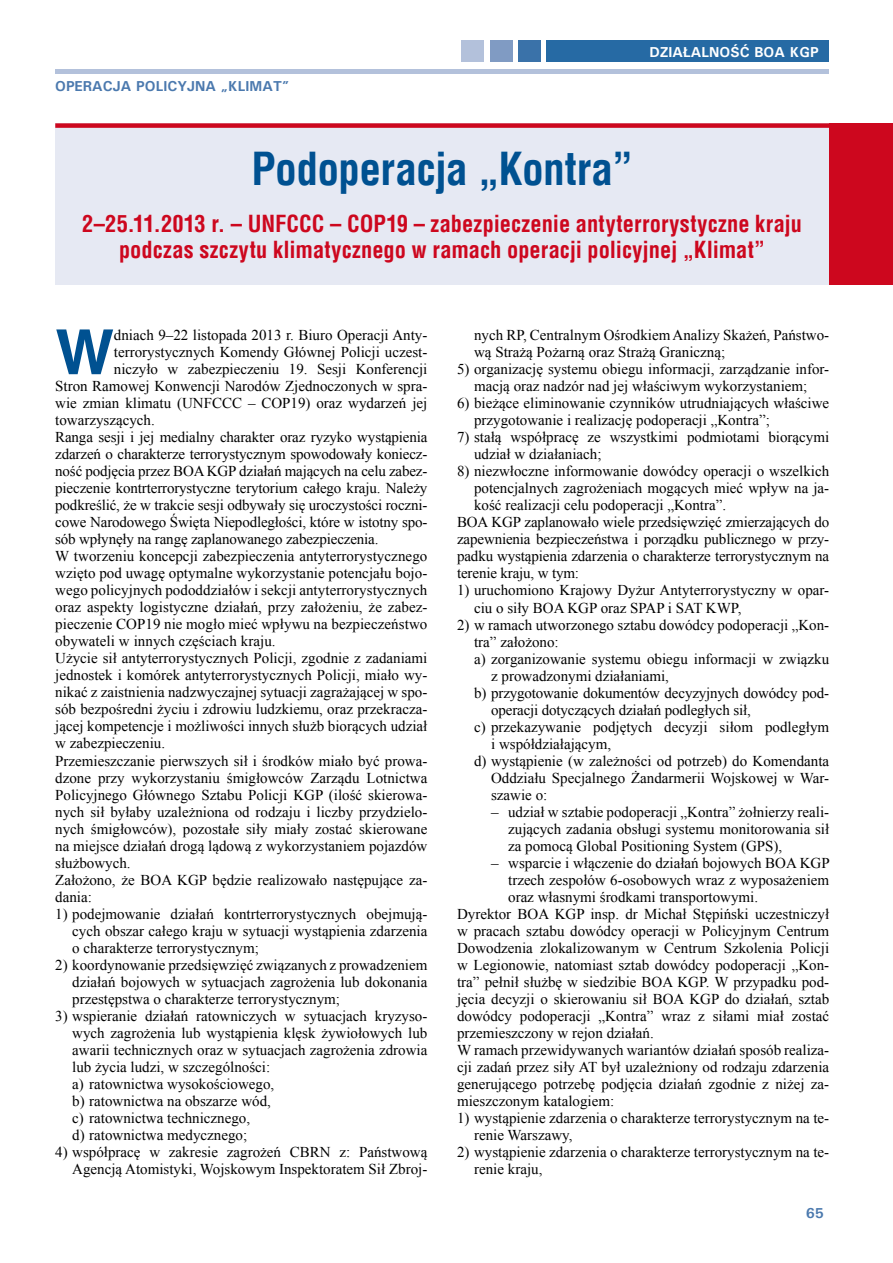
<style>
.page{position:relative;width:893px;height:1263px;background:#fff}
.page>*{position:absolute;margin:0;border:0;box-sizing:border-box;transform-origin:0 0}
.t1{font:700 62.25px "Switzerland";color:#005191}
.t2{font:700 43.5px "Switzerland Condensed";letter-spacing:-.015em;color:#005191}
.t3{font:700 22.5px/25.5px "Switzerland Condensed";color:#cd071e;text-align:center}
.t4{font:15px/17px "Times New Roman";color:#000}
.t5{font:700 14.4px "Univers";color:#4b79ae}
.t6{font:700 14.4px "Univers";color:#fff}
</style>
<div class="page">
<hr style="left:55px;top:70px;width:774px;height:4px;background:#b3c1db">
<div style="left:546px;top:41px;width:283px;height:21px;background:#266aa4"></div>
<div style="left:518px;top:41px;width:23px;height:21px;background:#3a72a9"></div>
<div style="left:490px;top:41px;width:23px;height:21px;background:#809bc3"></div>
<div style="left:461px;top:41px;width:23px;height:21px;background:#b3c1db"></div>
<div style="left:55px;top:123px;width:831px;height:162px;background:#e6e9f3"></div>
<div style="left:829px;top:123px;width:64px;height:162px;background:#cd071e"></div>
<div style="left:55px;top:123px;width:838px;height:5px;background:#cd071e"></div>
<p class="t5" style="left:55px;top:77px;width:90px">OPERACJA POLI</p>
<p class="t5" style="left:167px;top:77px;width:123px">CYJNA „KLI MAT”</p>
<p class="t6" style="left:649px;top:43px;width:171px">DZIAŁALNOŚĆ BOA KGP</p>
<h2 class="t2" style="left:251px;top:144px;width:383px">Podoperacja „Kontra”</h2>
<h3 class="t3" style="left:82px;top:211px;width:721px">2–25.11.2013 r. – UNFCCC – COP19 – zabezpieczenie antyterrorystyczne kraju podczas szczytu klimatycznego w ramach operacji policyjnej „Klimat”</h3>
<h1 class="t1" style="left:55px;top:315px;width:60px">W</h1>
<p class="t4" style="left:114px;top:326px;width:315px">dniach 9–22 listopada 2013 r. Biuro Operacji Anty-</p>
<p class="t4" style="left:114px;top:343px;width:315px">terrorystycznych Komendy Głównej Policji uczest-</p>
<p class="t4" style="left:114px;top:360px;width:315px">niczyło w zabezpieczeniu 19. Sesji Konferencji</p>
<p class="t4" style="left:55px;top:377px;width:374px">Stron Ramowej Konwencji Narodów Zjednoczonych w spra-</p>
<p class="t4" style="left:55px;top:394px;width:374px">wie zmian klimatu (UNFCCC – COP19) oraz wydarzeń jej</p>
<p class="t4" style="left:55px;top:411px;width:101px">towarzyszących.</p>
<p class="t4" style="left:55px;top:428px;width:374px">Ranga sesji i jej medialny charakter oraz ryzyko wystąpienia</p>
<p class="t4" style="left:55px;top:446px;width:374px">zdarzeń o charakterze terrorystycznym spowodowały koniecz-</p>
<p class="t4" style="left:55px;top:463px;width:374px">ność podjęcia przez BOA KGP działań mających na celu zabez-</p>
<p class="t4" style="left:55px;top:480px;width:374px">pieczenie kontrterrorystyczne terytorium całego kraju. Należy</p>
<p class="t4" style="left:55px;top:497px;width:374px">podkreślić, że w trakcie sesji odbywały się uroczystości roczni-</p>
<p class="t4" style="left:55px;top:514px;width:374px">cowe Narodowego Święta Niepodległości, które w istotny spo-</p>
<p class="t4" style="left:55px;top:531px;width:325px">sób wpłynęły na rangę zaplanowanego zabezpieczenia.</p>
<p class="t4" style="left:55px;top:548px;width:374px">W tworzeniu koncepcji zabezpieczenia antyterrorystycznego</p>
<p class="t4" style="left:55px;top:565px;width:374px">wzięto pod uwagę optymalne wykorzystanie potencjału bojo-</p>
<p class="t4" style="left:55px;top:582px;width:374px">wego policyjnych pododdziałów i sekcji antyterrorystycznych</p>
<p class="t4" style="left:55px;top:599px;width:374px">oraz aspekty logistyczne działań, przy założeniu, że zabez-</p>
<p class="t4" style="left:55px;top:616px;width:374px">pieczenie COP19 nie mogło mieć wpływu na bezpieczeństwo</p>
<p class="t4" style="left:55px;top:633px;width:222px">obywateli w innych częściach kraju.</p>
<p class="t4" style="left:55px;top:650px;width:374px">Użycie sił antyterrorystycznych Policji, zgodnie z zadaniami</p>
<p class="t4" style="left:55px;top:667px;width:374px">jednostek i komórek antyterrorystycznych Policji, miało wy-</p>
<p class="t4" style="left:55px;top:684px;width:374px">nikać z zaistnienia nadzwyczajnej sytuacji zagrażającej w spo-</p>
<p class="t4" style="left:55px;top:701px;width:374px">sób bezpośredni życiu i zdrowiu ludzkiemu, oraz przekracza-</p>
<p class="t4" style="left:55px;top:718px;width:374px">jącej kompetencje i możliwości innych służb biorących udział</p>
<p class="t4" style="left:55px;top:735px;width:111px">w zabezpieczeniu.</p>
<p class="t4" style="left:55px;top:752px;width:374px">Przemieszczanie pierwszych sił i środków miało być prowa-</p>
<p class="t4" style="left:55px;top:769px;width:374px">dzone przy wykorzystaniu śmigłowców Zarządu Lotnictwa</p>
<p class="t4" style="left:55px;top:786px;width:374px">Policyjnego Głównego Sztabu Policji KGP (ilość skierowa-</p>
<p class="t4" style="left:55px;top:803px;width:374px">nych sił byłaby uzależniona od rodzaju i liczby przydzielo-</p>
<p class="t4" style="left:55px;top:820px;width:374px">nych śmigłowców), pozostałe siły miały zostać skierowane</p>
<p class="t4" style="left:55px;top:837px;width:374px">na miejsce działań drogą lądową z wykorzystaniem pojazdów</p>
<p class="t4" style="left:55px;top:854px;width:77px">służbowych.</p>
<p class="t4" style="left:55px;top:871px;width:374px">Założono, że BOA KGP będzie realizowało następujące za-</p>
<p class="t4" style="left:55px;top:888px;width:38px">dania:</p>
<p class="t4" style="left:72px;top:905px;width:357px;text-align:justify;text-indent:-17px">1) podejmowanie działań kontrterrorystycznych obejmują&shy;cych obszar całego kraju w sytuacji wystąpienia zdarzenia o charakterze terrorystycznym;</p>
<p class="t4" style="left:72px;top:956px;width:357px;text-align:justify;text-indent:-17px">2) koordynowanie przedsięwzięć związanych z prowadzeniem działań bojowych w sytuacjach zagrożenia lub dokonania przestępstwa o charakterze terrorystycznym;</p>
<p class="t4" style="left:72px;top:1007px;width:357px;text-indent:-17px">3) wspieranie działań ratowniczych w sytuacjach kryzyso&shy;wych zagrożenia lub wystąpienia klęsk żywiołowych lub awarii technicznych oraz w sytuacjach zagrożenia zdrowia lub życia ludzi, w szczególności:<br>a) ratownictwa wysokościowego,<br>b) ratownictwa na obszarze wód,<br>c) ratownictwa technicznego,<br>d) ratownictwa medycznego;</p>
<p class="t4" style="left:55px;top:1143px;width:374px;text-align:right">4) współpracę w zakresie zagrożeń CBRN z: Państwową<br>Agencją Atomistyki, Wojskowym Inspektoratem Sił Zbroj-</p>
<p class="t4" style="left:474px;top:327px;width:357px">nych RP, Centralnym Ośrodkiem Analizy Skażeń, Państwo&shy;wą Strażą Pożarną oraz Strażą Graniczną;</p>
<p class="t4" style="left:457px;top:361px;width:374px;text-align:center">5) organizację systemu obiegu informacji, zarządzanie infor&shy;macją oraz nadzór nad jej właściwym wykorzystaniem;</p>
<p class="t4" style="left:474px;top:395px;width:357px;text-indent:-17px">6) bieżące eliminowanie czynników utrudniających właściwe przygotowanie i realizację podoperacji „Kontra”;</p>
<p class="t4" style="left:474px;top:429px;width:357px;text-indent:-17px">7) stałą współpracę ze wszystkimi podmiotami biorącymi udział w działaniach;</p>
<p class="t4" style="left:457px;top:463px;width:374px">8) niezwłoczne informowanie dowódcy operacji o wszelkich</p>
<p class="t4" style="left:474px;top:480px;width:357px">potencjalnych zagrożeniach mogących mieć wpływ na ja-</p>
<p class="t4" style="left:474px;top:497px;width:254px">kość realizacji celu podoperacji „Kontra”.</p>
<p class="t4" style="left:457px;top:514px;width:374px">BOA KGP zaplanowało wiele przedsięwzięć zmierzających do</p>
<p class="t4" style="left:457px;top:531px;width:374px">zapewnienia bezpieczeństwa i porządku publicznego w przy-</p>
<p class="t4" style="left:457px;top:548px;width:374px">padku wystąpienia zdarzenia o charakterze terrorystycznym na</p>
<p class="t4" style="left:457px;top:565px;width:123px">terenie kraju, w tym:</p>
<p class="t4" style="left:474px;top:582px;width:357px;text-indent:-17px">1) uruchomiono Krajowy Dyżur Antyterrorystyczny w opar&shy;ciu o siły BOA KGP oraz SPAP i SAT KWP,</p>
<p class="t4" style="left:457px;top:616px;width:374px">2) w ramach utworzonego sztabu dowódcy podoperacji „Kon-</p>
<p class="t4" style="left:474px;top:633px;width:86px">tra” założono:</p>
<p class="t4" style="left:474px;top:650px;width:357px">a) zorganizowanie systemu obiegu informacji w związku</p>
<p class="t4" style="left:491px;top:667px;width:179px">z prowadzonymi działaniami,</p>
<p class="t4" style="left:474px;top:684px;width:357px">b) przygotowanie dokumentów decyzyjnych dowódcy pod-</p>
<p class="t4" style="left:491px;top:701px;width:261px">operacji dotyczących działań podległych sił,</p>
<p class="t4" style="left:474px;top:718px;width:357px">c) przekazywanie podjętych decyzji siłom podległym</p>
<p class="t4" style="left:491px;top:735px;width:121px">i współdziałającym,</p>
<p class="t4" style="left:474px;top:752px;width:357px">d) wystąpienie (w zależności od potrzeb) do Komendanta</p>
<p class="t4" style="left:491px;top:769px;width:340px">Oddziału Specjalnego Żandarmerii Wojskowej w War-</p>
<p class="t4" style="left:491px;top:786px;width:58px">szawie o:</p>
<p class="t4" style="left:508px;top:803px;width:323px;text-align:justify;text-indent:-17px">– udział w sztabie podoperacji „Kontra” żołnierzy reali&shy;zujących zadania obsługi systemu monitorowania sił za pomocą Global Positioning System (GPS),</p>
<p class="t4" style="left:491px;top:854px;width:340px">– wsparcie i włączenie do działań bojowych BOA KGP</p>
<p class="t4" style="left:508px;top:871px;width:323px">trzech zespołów 6-osobowych wraz z wyposażeniem</p>
<p class="t4" style="left:508px;top:888px;width:251px">oraz własnymi środkami transportowymi.</p>
<p class="t4" style="left:457px;top:905px;width:374px">Dyrektor BOA KGP insp. dr Michał Stępiński uczestniczył</p>
<p class="t4" style="left:457px;top:922px;width:374px">w pracach sztabu dowódcy operacji w Policyjnym Centrum</p>
<p class="t4" style="left:457px;top:939px;width:374px">Dowodzenia zlokalizowanym w Centrum Szkolenia Policji</p>
<p class="t4" style="left:457px;top:956px;width:374px">w Legionowie, natomiast sztab dowódcy podoperacji „Kon-</p>
<p class="t4" style="left:457px;top:973px;width:374px">tra” pełnił służbę w siedzibie BOA KGP. W przypadku pod-</p>
<p class="t4" style="left:457px;top:990px;width:374px">jęcia decyzji o skierowaniu sił BOA KGP do działań, sztab</p>
<p class="t4" style="left:457px;top:1007px;width:374px">dowódcy podoperacji „Kontra” wraz z siłami miał zostać</p>
<p class="t4" style="left:457px;top:1024px;width:198px">przemieszczony w rejon działań.</p>
<p class="t4" style="left:457px;top:1041px;width:374px">W ramach przewidywanych wariantów działań sposób realiza-</p>
<p class="t4" style="left:457px;top:1058px;width:374px">cji zadań przez siły AT był uzależniony od rodzaju zdarzenia</p>
<p class="t4" style="left:457px;top:1075px;width:374px">generującego potrzebę podjęcia działań zgodnie z niżej za-</p>
<p class="t4" style="left:457px;top:1092px;width:159px">mieszczonym katalogiem:</p>
<p class="t4" style="left:474px;top:1109px;width:357px;text-indent:-17px">1) wystąpienie zdarzenia o charakterze terrorystycznym na te&shy;renie Warszawy,</p>
<p class="t4" style="left:474px;top:1143px;width:357px;text-indent:-17px">2) wystąpienie zdarzenia o charakterze terrorystycznym na te&shy;renie kraju,</p>
<p class="t5" style="left:806px;top:1204px;width:20px">65</p>
</div>
